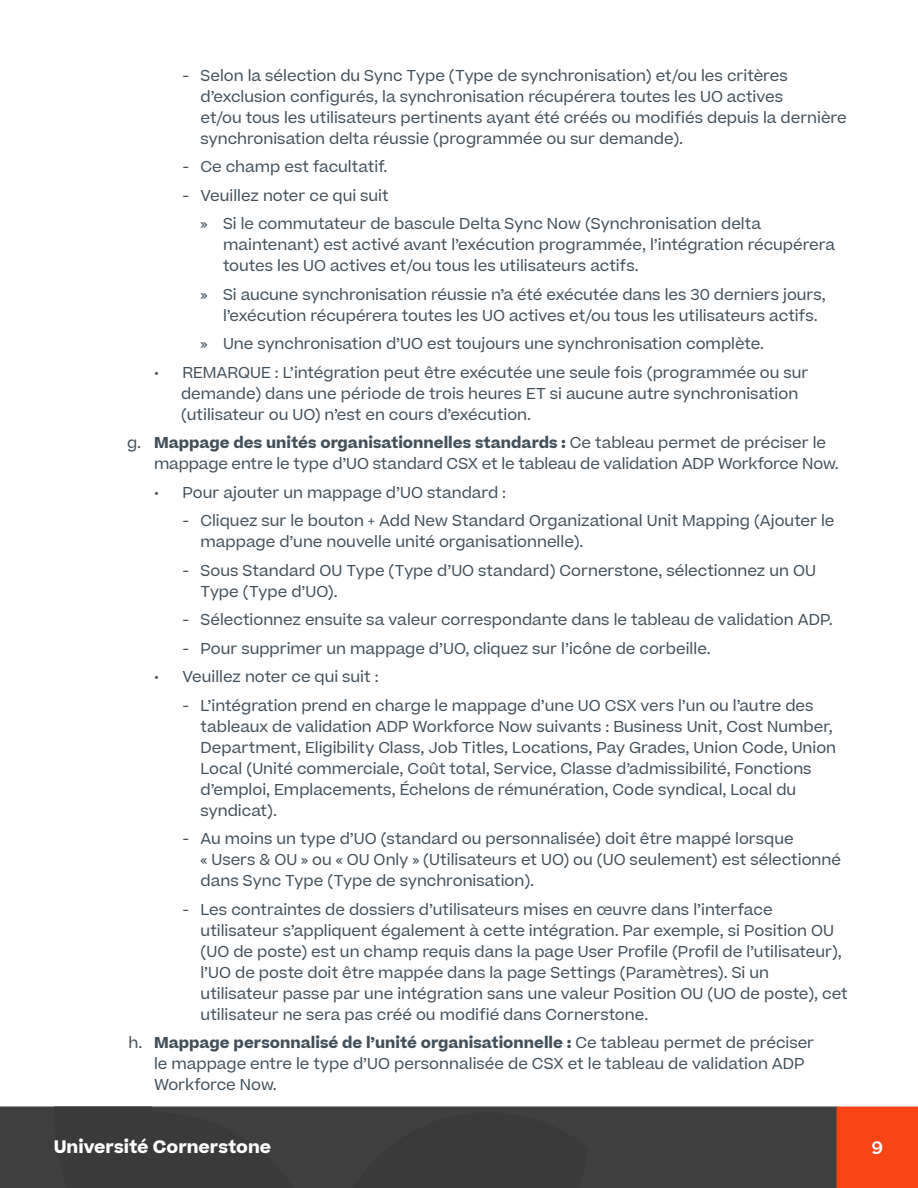
<style>
.page{position:relative;width:918px;height:1188px;background:#fff}
.page>*{position:absolute;margin:0;border:0;box-sizing:border-box;transform-origin:0 0}
.t1{font:700 17.25px "Beatrice";color:#fff}
.t2{font:600 17.25px "Beatrice";color:#fff}
.Bullet_List_Style15{font:15px/21px "Beatrice";color:#43505a}
.Paragraph_Style14{font:15px/21px "Beatrice";color:#43505a}
.Alpha-Numeric_List_S{font:15px/21px "Beatrice";letter-spacing:-.005em;color:#43505a}
.Bullet_List_Style14{font:15px/21px "Beatrice";color:#43505a}
.s1{font-weight:700}
</style>
<div class="page">
<div style="left:0;top:1107px;width:837px;height:81px;background:#3f3f3f"></div>
<div style="left:837px;top:1107px;width:81px;height:81px;background:#f94416"></div>
<p class="Bullet_List_Style15" style="left:201px;top:65px;width:648px;text-indent:-18px">- Selon la sélection du Sync Type (Type de synchronisation) et/ou les critères d’exclusion configurés, la synchronisation récupérera toutes les UO actives<br>et/ou tous les utilisateurs pertinents ayant été créés ou modifiés depuis la dernière synchronisation delta réussie (programmée ou sur demande).</p>
<p class="Bullet_List_Style15" style="left:183px;top:156px;width:206px">- Ce champ est facultatif.</p>
<p class="Bullet_List_Style15" style="left:183px;top:185px;width:208px">- Veuillez noter ce qui suit</p>
<p class="Paragraph_Style14" style="left:223px;top:213px;width:614px;text-indent:-22px">» Si le commutateur de bascule Delta Sync Now (Synchronisation delta maintenant) est activé avant l’exécution programmée, l’intégration récupérera toutes les UO actives et/ou tous les utilisateurs actifs.</p>
<p class="Paragraph_Style14" style="left:223px;top:284px;width:604px;text-indent:-22px">» Si aucune synchronisation réussie n’a été exécutée dans les 30 derniers jours, l’exécution récupérera toutes les UO actives et/ou tous les utilisateurs actifs.</p>
<p class="Paragraph_Style14" style="left:201px;top:333px;width:565px">» Une synchronisation d’UO est toujours une synchronisation complète.</p>
<p class="Bullet_List_Style14" style="left:181px;top:362px;width:629px;text-indent:-27px">• REMARQUE : L’intégration peut être exécutée une seule fois (programmée ou sur demande) dans une période de trois heures ET si aucune autre synchronisation (utilisateur ou UO) n’est en cours d’exécution.</p>
<p class="Alpha-Numeric_List_S" style="left:154px;top:432px;width:686px;text-indent:-27px">g. <span class="s1">Mappage des unités organisationnelles standards :</span> Ce tableau permet de préciser le mappage entre le type d’UO standard CSX et le tableau de validation ADP Workforce Now.</p>
<p class="Bullet_List_Style14" style="left:154px;top:482px;width:354px">• Pour ajouter un mappage d’UO standard :</p>
<p class="Bullet_List_Style15" style="left:201px;top:510px;width:636px;text-indent:-18px">- Cliquez sur le bouton + Add New Standard Organizational Unit Mapping (Ajouter le mappage d’une nouvelle unité organisationnelle).</p>
<p class="Bullet_List_Style15" style="left:201px;top:560px;width:617px;text-indent:-18px">- Sous Standard OU Type (Type d’UO standard) Cornerstone, sélectionnez un OU<br>Type (Type d’UO).</p>
<p class="Bullet_List_Style15" style="left:183px;top:609px;width:652px">- Sélectionnez ensuite sa valeur correspondante dans le tableau de validation ADP.</p>
<p class="Bullet_List_Style15" style="left:183px;top:638px;width:530px">- Pour supprimer un mappage d’UO, cliquez sur l’icône de corbeille.</p>
<p class="Bullet_List_Style14" style="left:154px;top:666px;width:226px">• Veuillez noter ce qui suit :</p>
<p class="Bullet_List_Style15" style="left:201px;top:695px;width:637px;text-indent:-18px">- L’intégration prend en charge le mappage d’une UO CSX vers l’un ou l’autre des tableaux de validation ADP Workforce Now suivants : Business Unit, Cost Number, Department, Eligibility Class, Job Titles, Locations, Pay Grades, Union Code, Union Local (Unité commerciale, Coût total, Service, Classe d’admissibilité, Fonctions d’emploi, Emplacements, Échelons de rémunération, Code syndical, Local du syndicat).</p>
<p class="Bullet_List_Style15" style="left:201px;top:828px;width:642px;text-indent:-18px">- Au moins un type d’UO (standard ou personnalisée) doit être mappé lorsque<br>« Users &amp; OU » ou « OU Only » (Utilisateurs et UO) ou (UO seulement) est sélectionné dans Sync Type (Type de synchronisation).</p>
<p class="Bullet_List_Style15" style="left:201px;top:899px;width:649px;text-indent:-18px">- Les contraintes de dossiers d’utilisateurs mises en œuvre dans l’interface utilisateur s’appliquent également à cette intégration. Par exemple, si Position OU (UO de poste) est un champ requis dans la page User Profile (Profil de l’utilisateur), l’UO de poste doit être mappée dans la page Settings (Paramètres). Si un utilisateur passe par une intégration sans une valeur Position OU (UO de poste), cet utilisateur ne sera pas créé ou modifié dans Cornerstone.</p>
<p class="Alpha-Numeric_List_S" style="left:154px;top:1032px;width:662px;text-indent:-26px">h. <span class="s1">Mappage personnalisé de l’unité organisationnelle :</span> Ce tableau permet de préciser le mappage entre le type d’UO personnalisée de CSX et le tableau de validation ADP<br>Workforce Now.</p>
<p class="t1" style="left:54px;top:1135px;width:219px">Université Cornerstone</p>
<p class="t2" style="left:872px;top:1136px;width:13px">9</p>
</div>
